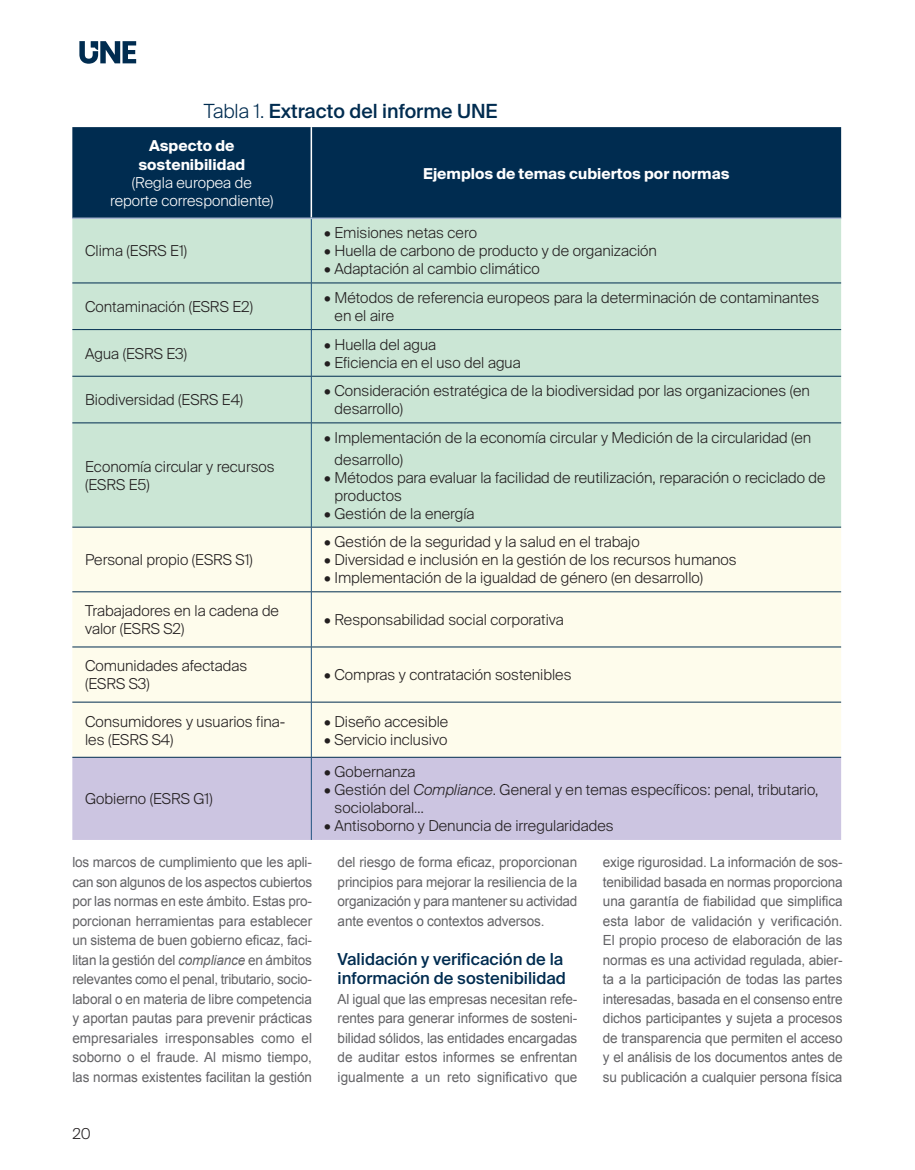
<style>
.page{position:relative;width:915px;height:1170px;background:#fff}
.page>*{position:absolute;margin:0;border:0;box-sizing:border-box;transform-origin:0 0}
.t1{font:500 19.5px "Suisse Intl";color:#002c50}
.t2{font:500 16.5px/19.5px "Suisse Intl";color:#002c50}
.t3{font:300 15px/18px "Suisse Intl";color:#231f20}
.t4{font:700 15px/18px "Suisse Intl";color:#fff;text-align:center}
.t5{font:300 15px/18px "Suisse Intl";color:#fff;text-align:center}
.t6{font:13.95px/19.5px "Arial";letter-spacing:-.01em;color:#636366;text-align:justify}
.s1{font-weight:300}
.s2{font-style:italic}
</style>
<div class="page">
<svg style="left:79px;top:41px;width:57px;height:23px"></svg>
<div style="left:72px;top:127px;width:768px;height:90px;background:#002c50"></div>
<div style="left:72px;top:219px;width:768px;height:307px;background:#cbe6d5"></div>
<div style="left:72px;top:527px;width:768px;height:229px;background:#fefcec"></div>
<div style="left:72px;top:757px;width:768px;height:82px;background:#ccc5e1"></div>
<hr style="left:310px;top:127px;width:2px;height:90px;background:#fff">
<hr style="left:311px;top:219px;width:1px;height:63px;background:#20527f">
<hr style="left:311px;top:283px;width:1px;height:46px;background:#20527f">
<hr style="left:311px;top:330px;width:1px;height:46px;background:#20527f">
<hr style="left:311px;top:376px;width:1px;height:46px;background:#20527f">
<hr style="left:311px;top:423px;width:1px;height:103px;background:#20527f">
<hr style="left:311px;top:527px;width:1px;height:64px;background:#20527f">
<hr style="left:311px;top:592px;width:1px;height:54px;background:#20527f">
<hr style="left:311px;top:647px;width:1px;height:54px;background:#20527f">
<hr style="left:311px;top:702px;width:1px;height:54px;background:#20527f">
<hr style="left:311px;top:757px;width:1px;height:82px;background:#20527f">
<hr style="left:72px;top:282px;width:239px;height:1px;background:#002c50">
<hr style="left:72px;top:329px;width:239px;height:1px;background:#002c50">
<hr style="left:72px;top:376px;width:239px;height:1px;background:#002c50">
<hr style="left:72px;top:422px;width:239px;height:1px;background:#002c50">
<hr style="left:72px;top:526px;width:239px;height:1px;background:#002c50">
<hr style="left:72px;top:591px;width:239px;height:1px;background:#002c50">
<hr style="left:72px;top:646px;width:239px;height:1px;background:#002c50">
<hr style="left:72px;top:701px;width:239px;height:1px;background:#002c50">
<hr style="left:72px;top:756px;width:239px;height:1px;background:#002c50">
<hr style="left:311px;top:282px;width:529px;height:1px;background:#002c50">
<hr style="left:311px;top:329px;width:529px;height:1px;background:#002c50">
<hr style="left:311px;top:376px;width:529px;height:1px;background:#002c50">
<hr style="left:311px;top:422px;width:529px;height:1px;background:#002c50">
<hr style="left:311px;top:526px;width:529px;height:1px;background:#002c50">
<hr style="left:311px;top:591px;width:529px;height:1px;background:#002c50">
<hr style="left:311px;top:646px;width:529px;height:1px;background:#002c50">
<hr style="left:311px;top:701px;width:529px;height:1px;background:#002c50">
<hr style="left:311px;top:756px;width:529px;height:1px;background:#002c50">
<hr style="left:72px;top:217px;width:239px;height:2px;background:#a9b8d0">
<hr style="left:311px;top:217px;width:529px;height:2px;background:#a9b8d0">
<h1 class="t1" style="left:204px;top:100px;width:295px"><span class="s1">Tabla 1.</span> Extracto del informe UNE</h1>
<p class="t4" style="left:138px;top:137px;width:108px">Aspecto de sostenibilidad</p>
<p class="t5" style="left:110px;top:173px;width:165px">(Regla europea de reporte correspondiente)</p>
<p class="t3" style="left:85px;top:242px;width:104px">Clima (ESRS E1)</p>
<p class="t4" style="left:423px;top:164px;width:308px">Ejemplos de temas cubiertos por normas</p>
<p class="t3" style="left:324px;top:224px;width:154px">• Emisiones netas cero</p>
<p class="t3" style="left:324px;top:242px;width:334px">• Huella de carbono de producto y de organización</p>
<p class="t3" style="left:324px;top:260px;width:217px">• Adaptación al cambio climático</p>
<p class="t3" style="left:85px;top:298px;width:169px">Contaminación (ESRS E2)</p>
<p class="t3" style="left:334px;top:289px;width:486px;text-indent:-10px">• Métodos de referencia europeos para la determinación de contaminantes en el aire</p>
<p class="t3" style="left:85px;top:344px;width:103px">Agua (ESRS E3)</p>
<p class="t3" style="left:324px;top:335px;width:114px">• Huella del agua</p>
<p class="t3" style="left:324px;top:353px;width:198px">• Eficiencia en el uso del agua</p>
<p class="t3" style="left:85px;top:391px;width:159px">Biodiversidad (ESRS E4)</p>
<p class="t3" style="left:334px;top:382px;width:476px;text-indent:-10px">• Consideración estratégica de la biodiversidad por las organizaciones (en desarrollo)</p>
<p class="t3" style="left:85px;top:457px;width:191px">Economía circular y recursos (ESRS E5)</p>
<p class="t3" style="left:85px;top:551px;width:169px">Personal propio (ESRS S1)</p>
<p class="t3" style="left:334px;top:427px;width:478px;line-height:21.6px;text-indent:-10px">• Implementación de la economía circular y Medición de la circularidad (en desarrollo)</p>
<p class="t3" style="left:334px;top:468px;width:492px;text-indent:-10px">• Métodos para evaluar la facilidad de reutilización, reparación o reciclado de productos</p>
<p class="t3" style="left:324px;top:504px;width:152px">• Gestión de la energía</p>
<p class="t3" style="left:324px;top:533px;width:317px">• Gestión de la seguridad y la salud en el trabajo</p>
<p class="t3" style="left:324px;top:551px;width:414px">• Diversidad e inclusión en la gestión de los recursos humanos</p>
<p class="t3" style="left:324px;top:569px;width:380px">• Implementación de la igualdad de género (en desarrollo)</p>
<p class="t3" style="left:85px;top:602px;width:195px">Trabajadores en la cadena de valor (ESRS S2)</p>
<p class="t3" style="left:324px;top:611px;width:241px">• Responsabilidad social corporativa</p>
<p class="t3" style="left:85px;top:657px;width:163px">Comunidades afectadas (ESRS S3)</p>
<p class="t3" style="left:324px;top:666px;width:249px">• Compras y contratación sostenibles</p>
<p class="t3" style="left:85px;top:712px;width:202px">Consumidores y usuarios fina&shy;les (ESRS S4)</p>
<p class="t3" style="left:324px;top:712px;width:125px">• Diseño accesible</p>
<p class="t3" style="left:324px;top:730px;width:125px">• Servicio inclusivo</p>
<p class="t3" style="left:85px;top:790px;width:129px">Gobierno (ESRS G1)</p>
<p class="t3" style="left:324px;top:763px;width:93px">• Gobernanza</p>
<p class="t3" style="left:334px;top:781px;width:485px;text-indent:-10px">• Gestión del <span class="s2">Compliance</span>. General y en temas específicos: penal, tributario, sociolaboral…</p>
<p class="t3" style="left:324px;top:817px;width:291px">• Antisoborno y Denuncia de irregularidades</p>
<p class="t6" style="left:72px;top:852px;width:241px">los marcos de cumplimiento que les apli&shy;can son algunos de los aspectos cubiertos por las normas en este ámbito. Estas pro&shy;porcionan herramientas para establecer un sistema de buen gobierno eficaz, faci&shy;litan la gestión del <span class="s2">compliance</span> en ámbitos relevantes como el penal, tributario, socio&shy;laboral o en materia de libre competencia y aportan pautas para prevenir prácticas empresariales irresponsables como el soborno o el fraude. Al mismo tiempo, las normas existentes facilitan la gestión</p>
<p class="t6" style="left:337px;top:852px;width:241px">del riesgo de forma eficaz, proporcionan principios para mejorar la resiliencia de la organización y para mantener su actividad ante eventos o contextos adversos.</p>
<p class="t2" style="left:337px;top:949px;width:230px">Validación y verificación de la información de sostenibilidad</p>
<p class="t6" style="left:337px;top:989px;width:241px">Al igual que las empresas necesitan refe&shy;rentes para generar informes de sosteni&shy;bilidad sólidos, las entidades encargadas de auditar estos informes se enfrentan igualmente a un reto significativo que</p>
<p class="t3" style="left:72px;top:1124px;width:20px">20</p>
<p class="t6" style="left:602px;top:852px;width:241px">exige rigurosidad. La información de sos&shy;tenibilidad basada en normas proporciona una garantía de fiabilidad que simplifica esta labor de validación y verificación.<br>El propio proceso de elaboración de las normas es una actividad regulada, abier&shy;ta a la participación de todas las partes interesadas, basada en el consenso entre dichos participantes y sujeta a procesos de transparencia que permiten el acceso y el análisis de los documentos antes de su publicación a cualquier persona física</p>
</div>
